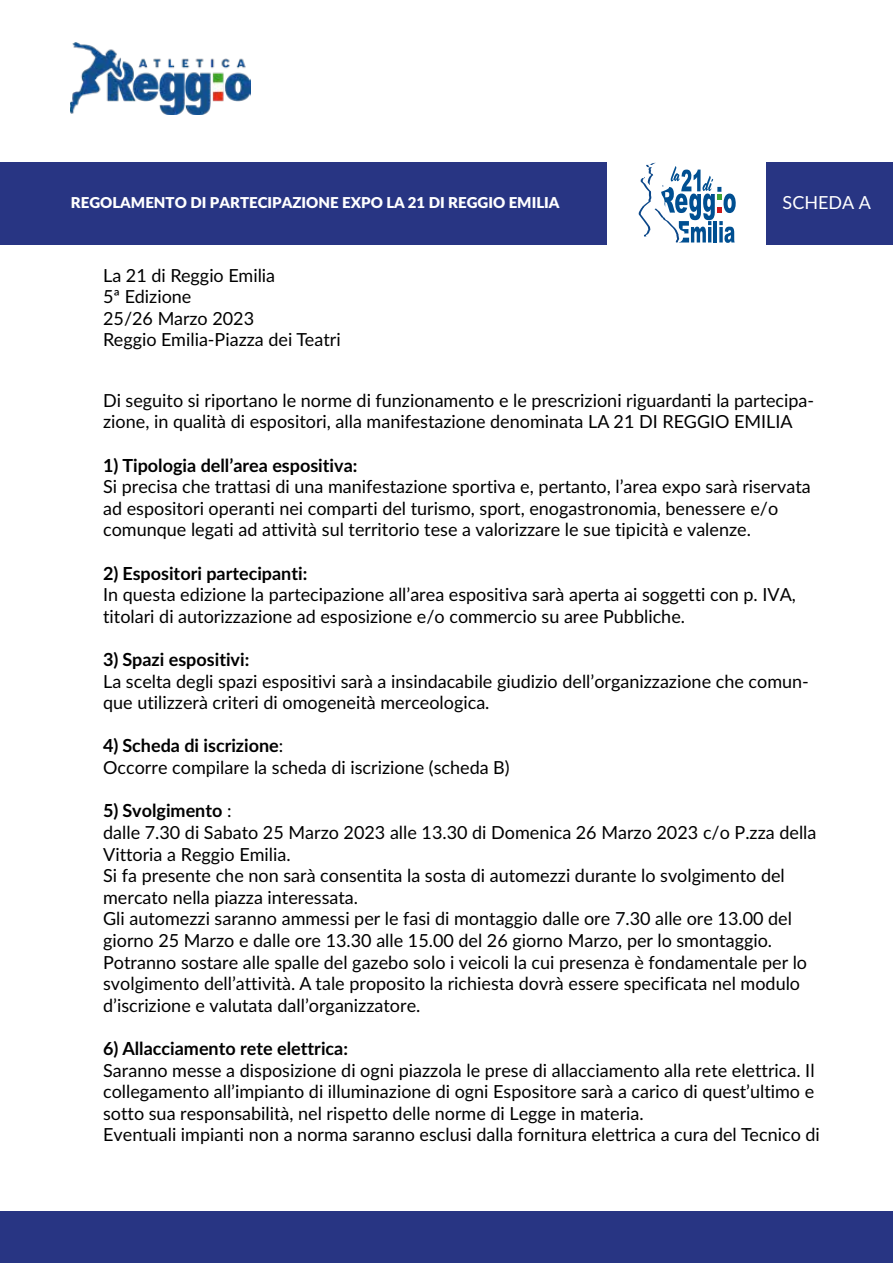
<style>
.page{position:relative;width:893px;height:1263px;background:#fff}
.page>*{position:absolute;margin:0;border:0;box-sizing:border-box;transform-origin:0 0}
.t1{font:18px/21.6px "Lato";color:#000}
.t2{font:700 18px "Lato";color:#000}
.t3{font:18px "Lato";color:#fff}
.t4{font:900 15px "Lato";color:#fff}
.s1{font-weight:700}
</style>
<div class="page">
<img style="left:71px;top:43px;width:180px;height:72px">
<div style="left:0;top:1212px;width:893px;height:51px;background:#283583"></div>
<div style="left:0;top:162px;width:607px;height:83px;background:#283583"></div>
<div style="left:767px;top:162px;width:126px;height:83px;background:#283583"></div>
<svg style="left:638px;top:163px;width:98px;height:80px"></svg>
<p class="t4" style="left:71px;top:191px;width:490px">REGOLAMENTO DI PARTECIPAZIONE EXPO LA 21 DI REGGIO EMILIA</p>
<p class="t1" style="left:103px;top:263px;width:239px">La 21 di Reggio Emilia<br>5ª Edizione<br>25/26 Marzo 2023<br>Reggio Emilia-Piazza dei Teatri</p>
<p class="t3" style="left:783px;top:189px;width:90px">SCHEDA A</p>
<p class="t1" style="left:103px;top:389px;width:713px">Di seguito si riportano le norme di funzionamento e le prescrizioni riguardanti la partecipa&shy;zione, in qualità di espositori, alla manifestazione denominata LA 21 DI REGGIO EMILIA</p>
<p class="t2" style="left:103px;top:452px;width:256px">1) Tipologia dell’area espositiva:</p>
<p class="t1" style="left:103px;top:475px;width:709px">Si precisa che trattasi di una manifestazione sportiva e, pertanto, l’area expo sarà riservata ad espositori operanti nei comparti del turismo, sport, enogastronomia, benessere e/o comunque legati ad attività sul territorio tese a valorizzare le sue tipicità e valenze.</p>
<p class="t2" style="left:103px;top:560px;width:206px">2) Espositori partecipanti:</p>
<p class="t1" style="left:103px;top:583px;width:694px">In questa edizione la partecipazione all’area espositiva sarà aperta ai soggetti con p. IVA, titolari di autorizzazione ad esposizione e/o commercio su aree Pubbliche.</p>
<p class="t2" style="left:103px;top:646px;width:148px">3) Spazi espositivi:</p>
<p class="t1" style="left:103px;top:669px;width:707px">La scelta degli spazi espositivi sarà a insindacabile giudizio dell’organizzazione che comun&shy;que utilizzerà criteri di omogeneità merceologica.</p>
<p class="t1" style="left:103px;top:734px;width:408px"><span class="s1">4) Scheda di iscrizione</span>:<br>Occorre compilare la scheda di iscrizione (scheda B)</p>
<p class="t1" style="left:103px;top:799px;width:715px"><span class="s1">5) Svolgimento</span> :<br>dalle 7.30 di Sabato 25 Marzo 2023 alle 13.30 di Domenica 26 Marzo 2023 c/o P.zza della Vittoria a Reggio Emilia.<br>Si fa presente che non sarà consentita la sosta di automezzi durante lo svolgimento del mercato nella piazza interessata.<br>Gli automezzi saranno ammessi per le fasi di montaggio dalle ore 7.30 alle ore 13.00 del giorno 25 Marzo e dalle ore 13.30 alle 15.00 del 26 giorno Marzo, per lo smontaggio.<br>Potranno sostare alle spalle del gazebo solo i veicoli la cui presenza è fondamentale per lo svolgimento dell’attività. A tale proposito la richiesta dovrà essere specificata nel modulo d’iscrizione e valutata dall’organizzatore.</p>
<p class="t2" style="left:103px;top:1035px;width:246px">6) Allacciamento rete elettrica:</p>
<p class="t1" style="left:103px;top:1058px;width:718px">Saranno messe a disposizione di ogni piazzola le prese di allacciamento alla rete elettrica. Il collegamento all’impianto di illuminazione di ogni Espositore sarà a carico di quest’ultimo e sotto sua responsabilità, nel rispetto delle norme di Legge in materia.<br>Eventuali impianti non a norma saranno esclusi dalla fornitura elettrica a cura del Tecnico di</p>
</div>
